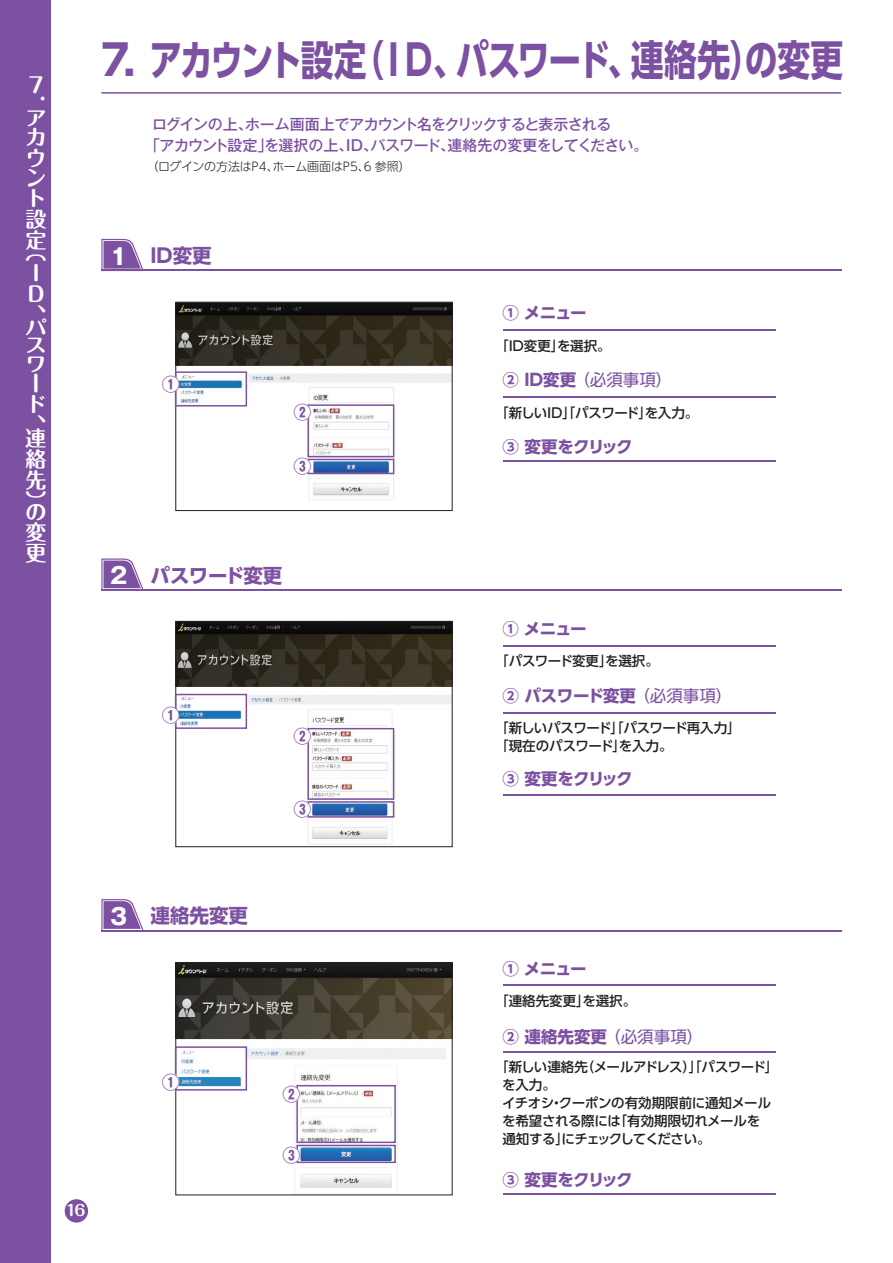
<style>
.page{position:relative;width:893px;height:1263px;background:#fff}
.page>*{position:absolute;margin:0;border:0;box-sizing:border-box;transform-origin:0 0}
.t1{font:700 42px "UD Shin Go Pro";letter-spacing:-.045em;color:#7c51a1}
.t2{font:700 21px/20.4px "Maru Fo Pro";color:#fff;text-align:justify}
.t3{font:700 19.5px "UD Shin Go Pro";letter-spacing:-.005em;color:#7c51a1}
.t4{font:700 19.5px "UD Shin Go Pro";letter-spacing:-.025em;color:#7c51a1}
.t5{font:700 18px "Gothic MB101 Pr 5";color:#7c51a1}
.t6{font:700 16.5px "UD Shin Go Pro";letter-spacing:-.04em;color:#7c51a1}
.t7{font:700 16.5px "UD Shin Go Pro";letter-spacing:-.07em;color:#7c51a1}
.t8{font:16.5px "UD Shin Go Pro";color:#7c51a1}
.t9{font:500 15px/21px "Gothic MB101 Pr 5";letter-spacing:-.045em;color:#7c51a1}
.t10{font:700 15px "Maru Fo Pro";color:#fff}
.t11{font:500 13.5px/18px "UD Shin Go Pro";letter-spacing:-.025em;color:#231f20}
.t12{font:500 13.5px "UD Shin Go Pro";letter-spacing:-.055em;color:#231f20}
.t13{font:500 13.5px "UD Shin Go Pro";color:#231f20}
.t14{font:300 12px "UD Shin Go Pro";letter-spacing:-.03em;color:#231f20}
.s1{font-family:"Gothic MB101 Pr 5";font-size:22.5px;color:#fff}
.s2{font-weight:700}
.s3{font-weight:400}
</style>
<div class="page">
<div style="left:0;top:0;width:51px;height:1263px;background:#7c51a1"></div>
<div style="left:65px;top:1199px;width:23px;height:23px;background:#7c51a1;border-radius:50%"></div>
<img style="left:177px;top:304px;width:274px;height:196px">
<div style="left:175px;top:302px;width:278px;height:209px;border:1px solid #231f20"></div>
<img style="left:177px;top:623px;width:274px;height:222px">
<div style="left:175px;top:621px;width:278px;height:226px;border:1px solid #231f20"></div>
<img style="left:177px;top:964px;width:274px;height:229px">
<div style="left:175px;top:962px;width:278px;height:233px;border:1px solid #231f20"></div>
<div style="left:175px;top:371px;width:72px;height:35px;border:2px solid #7c51a1"></div>
<div style="left:307px;top:404px;width:87px;height:53px;border:2px solid #7c51a1"></div>
<div style="left:307px;top:459px;width:87px;height:15px;border:2px solid #7c51a1"></div>
<div style="left:175px;top:694px;width:72px;height:35px;border:2px solid #7c51a1"></div>
<div style="left:307px;top:728px;width:87px;height:72px;border:2px solid #7c51a1"></div>
<div style="left:307px;top:801px;width:87px;height:17px;border:2px solid #7c51a1"></div>
<div style="left:175px;top:1046px;width:72px;height:44px;border:2px solid #7c51a1"></div>
<div style="left:296px;top:1085px;width:100px;height:58px;border:2px solid #7c51a1"></div>
<div style="left:296px;top:1145px;width:100px;height:18px;border:2px solid #7c51a1"></div>
<svg style="left:101px;top:239px;width:43px;height:31px"></svg>
<hr style="left:101px;top:270px;width:740px;height:1px;background:#7c51a1">
<svg style="left:101px;top:558px;width:43px;height:31px"></svg>
<hr style="left:101px;top:589px;width:740px;height:2px;background:#7c51a1">
<svg style="left:101px;top:899px;width:43px;height:31px"></svg>
<hr style="left:101px;top:930px;width:740px;height:1px;background:#7c51a1">
<hr style="left:101px;top:92px;width:740px;height:2px;background:#7c51a1">
<hr style="left:504px;top:329px;width:272px;height:2px;background:#7c51a1">
<hr style="left:504px;top:396px;width:272px;height:2px;background:#7c51a1">
<hr style="left:504px;top:984px;width:272px;height:2px;background:#7c51a1">
<hr style="left:504px;top:1051px;width:272px;height:1px;background:#7c51a1">
<hr style="left:504px;top:1193px;width:272px;height:2px;background:#7c51a1">
<hr style="left:504px;top:460px;width:272px;height:2px;background:#7c51a1">
<hr style="left:504px;top:645px;width:272px;height:1px;background:#7c51a1">
<hr style="left:504px;top:712px;width:272px;height:1px;background:#7c51a1">
<hr style="left:504px;top:794px;width:272px;height:2px;background:#7c51a1">
<div style="left:162px;top:375px;width:17px;height:18px;background:#fff;border-radius:50%"></div>
<div style="left:294px;top:404px;width:17px;height:17px;background:#fff;border-radius:50%"></div>
<div style="left:294px;top:458px;width:17px;height:17px;background:#fff;border-radius:50%"></div>
<div style="left:162px;top:707px;width:17px;height:17px;background:#fff;border-radius:50%"></div>
<div style="left:294px;top:728px;width:17px;height:17px;background:#fff;border-radius:50%"></div>
<div style="left:294px;top:801px;width:17px;height:17px;background:#fff;border-radius:50%"></div>
<div style="left:162px;top:1073px;width:17px;height:17px;background:#fff;border-radius:50%"></div>
<div style="left:283px;top:1086px;width:17px;height:17px;background:#fff;border-radius:50%"></div>
<div style="left:283px;top:1146px;width:17px;height:18px;background:#fff;border-radius:50%"></div>
<h2 class="t2" style="left:26px;top:73px;width:18px">７</h2>
<h2 class="t2" style="left:62px;top:95px;width:8px;rotate:90deg">.</h2>
<h2 class="t2" style="left:26px;top:105px;width:22px">アカウント設定</h2>
<h2 class="t2" style="left:26px;top:238px;width:22px;line-height:21px;text-align:center">（<br>I<br>D、</h2>
<h2 class="t2" style="left:26px;top:316px;width:22px;line-height:19.4px;text-align:left">パスワード、</h2>
<h2 class="t2" style="left:26px;top:425px;width:22px;line-height:21px">連絡先）</h2>
<h2 class="t2" style="left:26px;top:499px;width:22px">の変更</h2>
<h1 class="t1" style="left:101px;top:26px;width:743px">7. アカウント設定（ＩＤ、パスワード、連絡先）の変更</h1>
<p class="t9" style="left:145px;top:113px;width:505px;text-indent:7px">ログインの上、ホーム画面上でアカウント名をクリックすると表示される<br>「アカウント設定」を選択の上、ＩＤ、パスワード、連絡先の変更をしてください。</p>
<p class="t14" style="left:147px;top:156px;width:266px">（ログインの方法はＰ4、ホーム画面はＰ5、6 参照）</p>
<h3 class="t3" style="left:110px;top:240px;width:103px"><span class="s1">1</span> ＩＤ変更</h3>
<h3 class="t5" style="left:162px;top:369px;width:19px">①</h3>
<h3 class="t5" style="left:294px;top:397px;width:19px">②</h3>
<h3 class="t5" style="left:294px;top:451px;width:19px">③</h3>
<h3 class="t4" style="left:110px;top:559px;width:174px"><span class="s1">2</span> パスワード変更</h3>
<h3 class="t5" style="left:162px;top:701px;width:19px">①</h3>
<h3 class="t5" style="left:294px;top:721px;width:19px">②</h3>
<h3 class="t5" style="left:294px;top:794px;width:19px">③</h3>
<p class="t6" style="left:503px;top:299px;width:86px">① メニュー</p>
<p class="t11" style="left:495px;top:336px;width:117px">「ＩＤ変更」を選択。</p>
<p class="t8" style="left:503px;top:367px;width:171px"><span class="s2">② ＩＤ変更</span> （必須事項）</p>
<p class="t12" style="left:495px;top:402px;width:205px">「新しいＩＤ」「パスワード」を入力。</p>
<p class="t7" style="left:503px;top:433px;width:132px">③ 変更をクリック</p>
<p class="t6" style="left:503px;top:615px;width:86px">① メニュー</p>
<p class="t11" style="left:495px;top:652px;width:165px">「パスワード変更」を選択。</p>
<p class="t6" style="left:503px;top:682px;width:231px">② パスワード変更 <span class="s3">（必須事項）</span></p>
<p class="t11" style="left:495px;top:719px;width:247px">「新しいパスワード」「パスワード再入力」「現在のパスワード」を入力。</p>
<p class="t7" style="left:503px;top:765px;width:132px">③ 変更をクリック</p>
<h3 class="t3" style="left:110px;top:900px;width:140px"><span class="s1">3</span> 連絡先変更</h3>
<p class="t10" style="left:66px;top:1199px;width:21px">16</p>
<h3 class="t5" style="left:162px;top:1067px;width:19px">①</h3>
<h3 class="t5" style="left:282px;top:1079px;width:19px">②</h3>
<h3 class="t5" style="left:282px;top:1140px;width:19px">③</h3>
<p class="t6" style="left:503px;top:955px;width:86px">① メニュー</p>
<p class="t13" style="left:495px;top:990px;width:142px">「連絡先変更」を選択。</p>
<p class="t6" style="left:503px;top:1023px;width:202px">② 連絡先変更 <span class="s3">（必須事項）</span></p>
<p class="t11" style="left:502px;top:1058px;width:278px;text-indent:-7px">「新しい連絡先（メールアドレス）」「パスワード」を入力。<br>イチオシ・クーポンの有効期限前に通知メールを希望される際には「有効期限切れメールを<br>通知する」にチェックしてください。</p>
<p class="t7" style="left:503px;top:1166px;width:132px">③ 変更をクリック</p>
</div>
